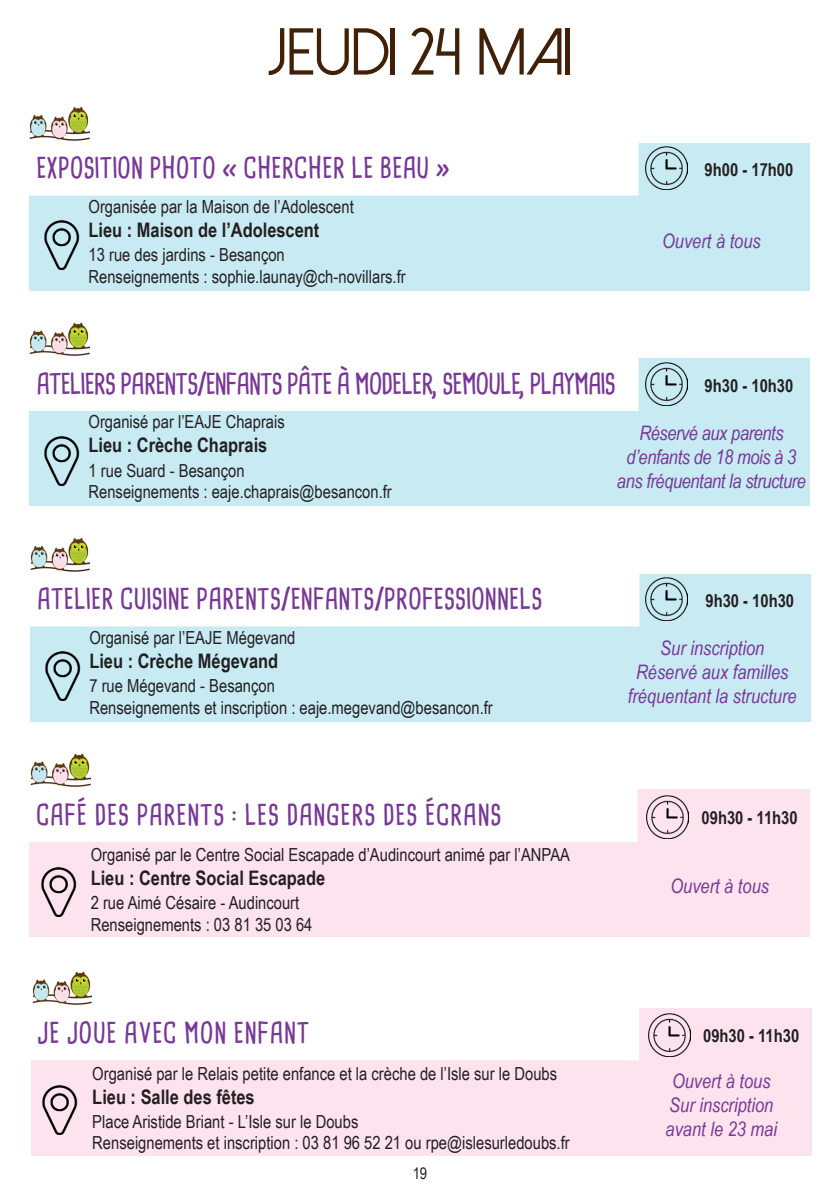
<style>
.page{position:relative;width:840px;height:1191px;background:#fff}
.page>*{position:absolute;margin:0;border:0;box-sizing:border-box;transform-origin:0 0}
.t1{font:66px "Dolce Vita";color:#402007}
.t2{font:700 28px "Cardenio Modern";letter-spacing:-.02em;color:#773896}
.t3{font:700 28px "Cardenio Modern";color:#773896}
.t4{font:700 28px "Cardenio Modern";letter-spacing:-.06em;color:#773896}
.t5{font:italic 20px/24px "Arial Narrow";color:#773896;text-align:center}
.t6{font:700 20px "Arial Narrow";color:#231f20}
.t7{font:italic 20px/24px "Arial Narrow";letter-spacing:-.02em;color:#773896;text-align:center}
.t8{font:18px "Arial Narrow";color:#231f20}
.t9{font:700 18px "Arial Narrow";color:#231f20}
.t10{font:16px "Arial Narrow";color:#231f20}
</style>
<div class="page">
<div style="left:29px;top:143px;width:780px;height:148px;background:#c8eaf3"></div>
<div style="left:29px;top:143px;width:608px;height:51px;background:#fff"></div>
<div style="left:28px;top:142px;width:610px;height:53px;border:2px solid #fff"></div>
<img style="left:44px;top:221px;width:36px;height:49px">
<img style="left:29px;top:106px;width:60px;height:37px">
<img style="left:645px;top:147px;width:41px;height:43px">
<div style="left:29px;top:358px;width:780px;height:148px;background:#c8eaf3"></div>
<div style="left:29px;top:358px;width:608px;height:52px;background:#fff"></div>
<div style="left:28px;top:357px;width:610px;height:54px;border:2px solid #fff"></div>
<img style="left:44px;top:436px;width:36px;height:49px">
<img style="left:29px;top:322px;width:60px;height:36px">
<img style="left:645px;top:362px;width:41px;height:43px">
<div style="left:30px;top:574px;width:780px;height:147px;background:#c8eaf3"></div>
<div style="left:30px;top:573px;width:608px;height:52px;background:#fff"></div>
<div style="left:29px;top:572px;width:610px;height:54px;border:2px solid #fff"></div>
<img style="left:45px;top:651px;width:36px;height:49px">
<img style="left:30px;top:537px;width:60px;height:37px">
<img style="left:645px;top:577px;width:42px;height:44px">
<div style="left:29px;top:789px;width:780px;height:148px;background:#fde3ee"></div>
<div style="left:29px;top:789px;width:607px;height:52px;background:#fff"></div>
<div style="left:28px;top:788px;width:609px;height:54px;border:2px solid #fff"></div>
<img style="left:646px;top:795px;width:42px;height:43px">
<img style="left:41px;top:867px;width:36px;height:49px">
<img style="left:30px;top:753px;width:60px;height:36px">
<div style="left:31px;top:1007px;width:780px;height:148px;background:#fde3ee"></div>
<div style="left:31px;top:1007px;width:607px;height:52px;background:#fff"></div>
<div style="left:30px;top:1006px;width:609px;height:54px;border:2px solid #fff"></div>
<img style="left:648px;top:1013px;width:41px;height:43px">
<img style="left:42px;top:1086px;width:36px;height:48px">
<img style="left:32px;top:971px;width:60px;height:36px">
<p class="t1" style="left:268px;top:19px;width:304px">JEUDI 24 MAI</p>
<p class="t2" style="left:36px;top:149px;width:415px">EXPOSITION PHOTO « CHERCHER LE BEAU »</p>
<p class="t9" style="left:704px;top:156px;width:90px">9h00 - 17h00</p>
<p class="t8" style="left:88px;top:193px;width:266px">Organisée par la Maison de l’Adolescent</p>
<p class="t6" style="left:88px;top:215px;width:232px">Lieu : Maison de l’Adolescent</p>
<p class="t8" style="left:88px;top:241px;width:198px">13 rue des jardins - Besançon</p>
<p class="t8" style="left:88px;top:263px;width:318px">Renseignements : sophie.launay@ch-novillars.fr</p>
<p class="t5" style="left:661px;top:229px;width:100px">Ouvert à tous</p>
<p class="t4" style="left:36px;top:365px;width:581px">ATELIERS PARENTS/ENFANTS PÂTE À MODELER, SEMOULE, PLAYMAIS</p>
<p class="t9" style="left:704px;top:372px;width:90px">9h30 - 10h30</p>
<p class="t7" style="left:616px;top:420px;width:190px">Réservé aux parents d’enfants de 18 mois à 3 ans fréquentant la structure</p>
<p class="t8" style="left:88px;top:409px;width:198px">Organisé par l’EAJE Chaprais</p>
<p class="t6" style="left:88px;top:430px;width:180px">Lieu : Crèche Chaprais</p>
<p class="t8" style="left:88px;top:457px;width:157px">1 rue Suard - Besançon</p>
<p class="t8" style="left:88px;top:478px;width:304px">Renseignements : eaje.chaprais@besancon.fr</p>
<p class="t2" style="left:37px;top:580px;width:507px">ATELIER CUISINE PARENTS/ENFANTS/PROFESSIONNELS</p>
<p class="t9" style="left:705px;top:587px;width:90px">9h30 - 10h30</p>
<p class="t5" style="left:660px;top:636px;width:105px">Sur inscription</p>
<p class="t5" style="left:627px;top:660px;width:170px">Réservé aux familles fréquentant la structure</p>
<p class="t8" style="left:89px;top:624px;width:207px">Organisé par l’EAJE Mégevand</p>
<p class="t6" style="left:89px;top:646px;width:190px">Lieu : Crèche Mégevand</p>
<p class="t8" style="left:89px;top:672px;width:187px">7 rue Mégevand - Besançon</p>
<p class="t8" style="left:89px;top:694px;width:405px">Renseignements et inscription : eaje.megevand@besancon.fr</p>
<p class="t3" style="left:36px;top:795px;width:467px">CAFÉ DES PARENTS : LES DANGERS DES ÉCRANS</p>
<p class="t8" style="left:91px;top:841px;width:480px">Organisé par le Centre Social Escapade d’Audincourt animé par l’ANPAA</p>
<p class="t6" style="left:91px;top:863px;width:236px">Lieu : Centre Social Escapade</p>
<p class="t8" style="left:91px;top:889px;width:210px">2 rue Aimé Césaire - Audincourt</p>
<p class="t8" style="left:91px;top:911px;width:223px">Renseignements : 03 81 35 03 64</p>
<p class="t9" style="left:701px;top:803px;width:98px">09h30 - 11h30</p>
<p class="t5" style="left:670px;top:874px;width:100px">Ouvert à tous</p>
<p class="t3" style="left:37px;top:1014px;width:274px">JE JOUE AVEC MON ENFANT</p>
<p class="t9" style="left:702px;top:1021px;width:98px">09h30 - 11h30</p>
<p class="t5" style="left:671px;top:1068px;width:100px">Ouvert à tous</p>
<p class="t5" style="left:669px;top:1092px;width:105px">Sur inscription</p>
<p class="t5" style="left:665px;top:1116px;width:113px">avant le 23 mai</p>
<p class="t8" style="left:92px;top:1060px;width:466px">Organisé par le Relais petite enfance et la crèche de l’Isle sur le Doubs</p>
<p class="t6" style="left:92px;top:1081px;width:164px">Lieu : Salle des fêtes</p>
<p class="t8" style="left:92px;top:1108px;width:267px">Place Aristide Briant - L’Isle sur le Doubs</p>
<p class="t8" style="left:92px;top:1129px;width:478px">Renseignements et inscription : 03 81 96 52 21 ou rpe@islesurledoubs.fr</p>
<p class="t10" style="left:412px;top:1161px;width:16px">19</p>
</div>
